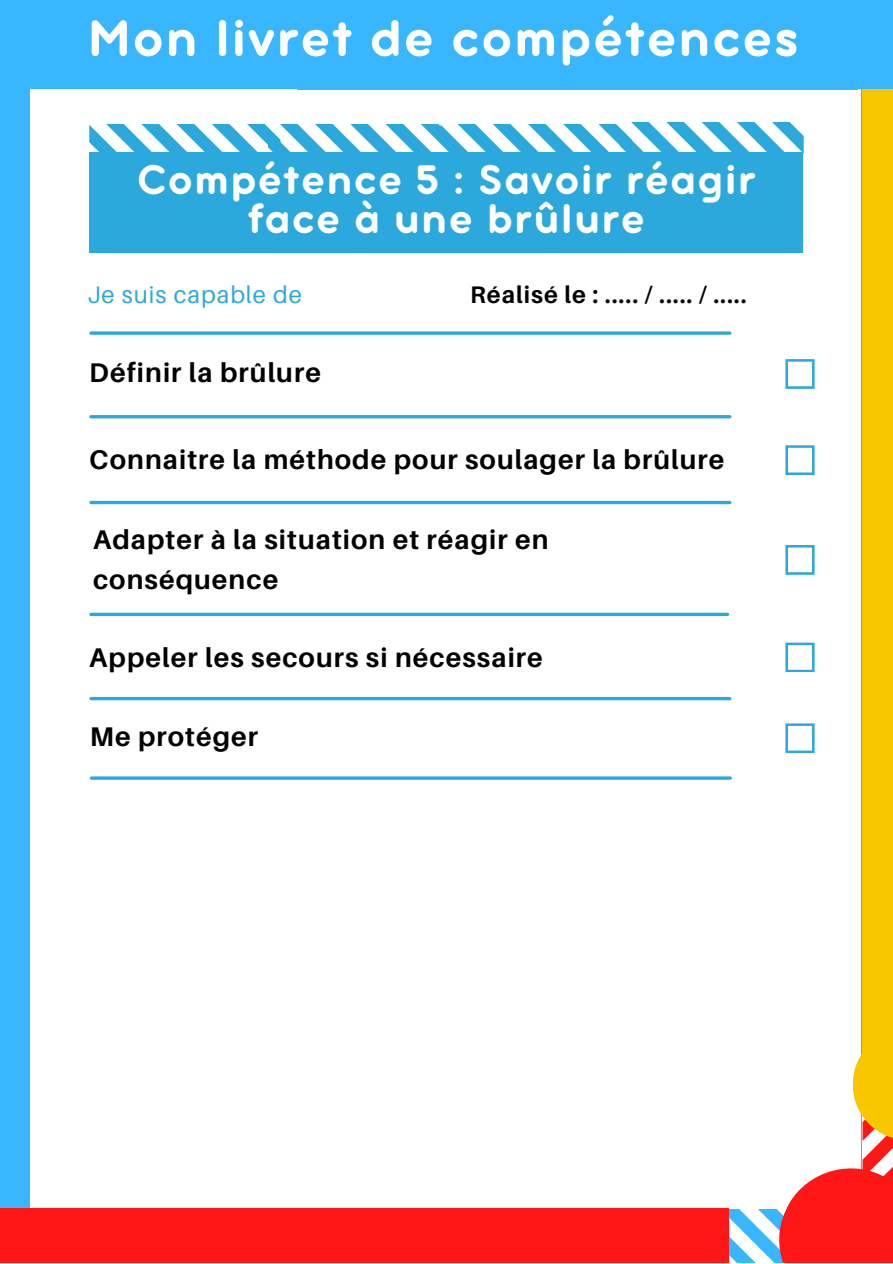
<style>
.page{position:relative;width:893px;height:1264px;background:#fff}
.page>*{position:absolute;margin:0;border:0;box-sizing:border-box;transform-origin:0 0}
.t1{font:55.8px "Aristotelica Pro Tx Bld";letter-spacing:.04em;color:#fff}
.t2{font:45px/38.2px "Aristotelica Pro Tx Bld";letter-spacing:.04em;color:#fff;text-align:center}
.t3{font:700 27px/40.5px "Aileron";letter-spacing:.04em;color:#000}
.t4{font:700 24px "Aileron";letter-spacing:.04em;color:#000}
.t5{font:24px "Aileron";letter-spacing:.04em;color:#2ba9dd}
</style>
<div class="page">
<div style="left:0;top:0;width:892px;height:1262px;background:#38b6ff"></div>
<div style="left:30px;top:89px;width:830px;height:1119px;background:#fff"></div>
<div style="left:0;top:1208px;width:729px;height:54px;background:#ff1616"></div>
<div style="left:89px;top:152px;width:713px;height:101px;background:#2ba9dd"></div>
<svg style="left:89px;top:122px;width:714px;height:44px"></svg>
<div style="left:862px;top:89px;width:30px;height:969px;background:#f8c700"></div>
<svg style="left:859px;top:1028px;width:3px;height:30px"></svg>
<svg style="left:91px;top:331px;width:638px;height:4px;background:#4bb6e2"></svg>
<hr style="left:91px;top:415px;width:638px;height:3px;background:#2ba9dd">
<hr style="left:91px;top:501px;width:638px;height:3px;background:#2ba9dd">
<svg style="left:91px;top:612px;width:636px;height:4px;background:#50b8e3"></svg>
<hr style="left:91px;top:697px;width:638px;height:3px;background:#2ba9dd">
<hr style="left:91px;top:776px;width:639px;height:3px;background:#2ba9dd">
<svg style="left:785px;top:359px;width:29px;height:30px"></svg>
<svg style="left:785px;top:445px;width:29px;height:30px"></svg>
<svg style="left:785px;top:545px;width:29px;height:29px"></svg>
<svg style="left:785px;top:642px;width:29px;height:30px"></svg>
<svg style="left:785px;top:723px;width:29px;height:30px"></svg>
<svg style="left:729px;top:1058px;width:163px;height:204px"></svg>
<h1 class="t1" style="left:88px;top:20px;width:712px">Mon livret de compétences</h1>
<h2 class="t2" style="left:137px;top:164px;width:620px">Compétence 5 : Savoir réagir face à une brûlure</h2>
<p class="t5" style="left:87px;top:279px;width:216px">Je suis capable de</p>
<p class="t3" style="left:89px;top:351px;width:233px">Définir la brûlure</p>
<p class="t4" style="left:470px;top:279px;width:278px">Réalisé le : ..... / ..... / .....</p>
<p class="t3" style="left:89px;top:439px;width:636px">Connaitre la méthode pour soulager la brûlure</p>
<p class="t3" style="left:93px;top:518px;width:457px">Adapter à la situation et réagir en conséquence</p>
<p class="t3" style="left:89px;top:636px;width:455px">Appeler les secours si nécessaire</p>
<p class="t3" style="left:90px;top:715px;width:170px">Me protéger</p>
</div>
